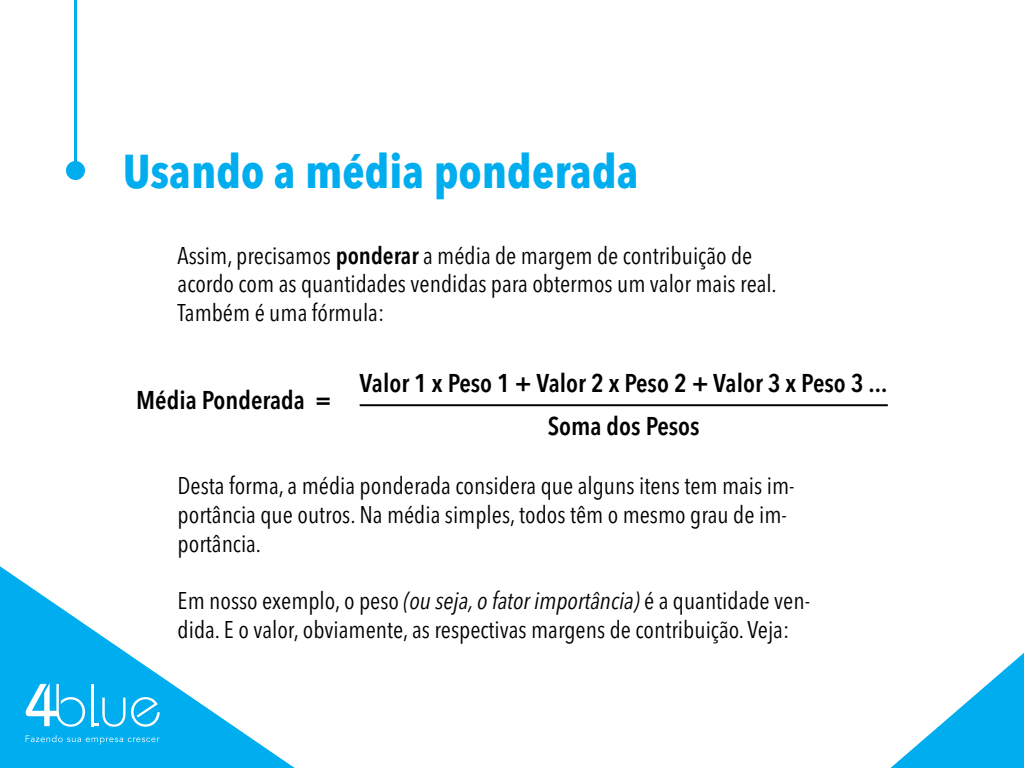
<style>
.page{position:relative;width:1024px;height:768px;background:#fff}
.page>*{position:absolute;margin:0;border:0;box-sizing:border-box;transform-origin:0 0}
.t1{font:700 condensed 47px "Avenir Next LT Pro";color:#00adee}
.t2{font:600 condensed 25.5px/43.6px "Avenir Next LT Pro";color:#000;text-align:center}
.t3{font:condensed 24px/28.8px "Avenir Next LT Pro";color:#000}
.s1{font-weight:600}
.s2{font-style:italic}
</style>
<div class="page">
<svg style="left:0;top:566px;width:295px;height:202px"></svg>
<svg style="left:26px;top:683px;width:59px;height:44px"></svg>
<hr style="left:91px;top:684px;width:2px;height:42px;background:#fff">
<svg style="left:93px;top:697px;width:67px;height:30px;background:#37bef1"></svg>
<svg style="left:26px;top:735px;width:134px;height:10px"></svg>
<hr style="left:74px;top:0;width:3px;height:172px;background:#00adee">
<div style="left:66px;top:161px;width:19px;height:19px;background:#00adee;border-radius:50%"></div>
<svg style="left:891px;top:653px;width:133px;height:115px"></svg>
<hr style="left:360px;top:404px;width:528px;height:2px;background:#000">
<h1 class="t1" style="left:123px;top:143px;width:517px">Usando a média ponderada</h1>
<p class="t3" style="left:178px;top:241px;width:601px">Assim, precisamos <span class="s1">ponderar</span> a média de margem de contribuição de acordo com as quantidades vendidas para obtermos um valor mais real.<br>Também é uma fórmula:</p>
<p class="t2" style="left:136px;top:379px;width:197px">Média Ponderada =</p>
<p class="t2" style="left:360px;top:361px;width:529px">Valor 1 x Peso 1 + Valor 2 x Peso 2 + Valor 3 x Peso 3 ...<br>Soma dos Pesos</p>
<p class="t3" style="left:178px;top:471px;width:618px">Desta forma, a média ponderada considera que alguns itens tem mais im&shy;portância que outros. Na média simples, todos têm o mesmo grau de im&shy;portância.</p>
<p class="t3" style="left:178px;top:586px;width:634px">Em nosso exemplo, o peso <span class="s2">(ou seja, o fator importância)</span> é a quantidade ven&shy;dida. E o valor, obviamente, as respectivas margens de contribuição. Veja:</p>
</div>
